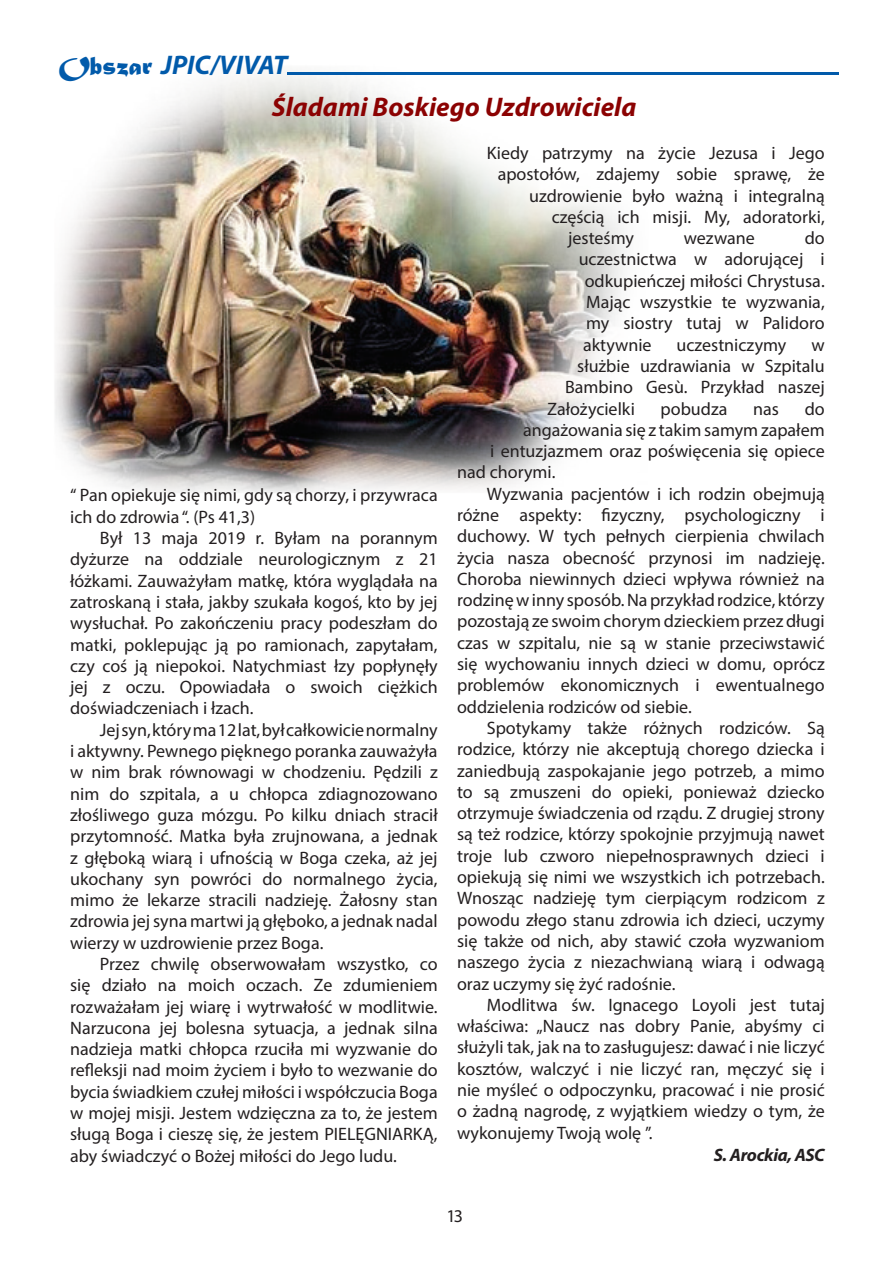
<style>
.page{position:relative;width:893px;height:1263px;background:#fff}
.page>*{position:absolute;margin:0;border:0;box-sizing:border-box;transform-origin:0 0}
.t1{font:italic 700 27px "Myriad Pro";color:#8b0202}
.t2{font:italic 700 27px "Myriad Pro";color:#015aaa}
.t3{font:18px/21.3px "Myriad Pro";color:#231f20;text-align:justify}
.t4{font:italic 700 18px "Myriad Pro";letter-spacing:-.02em;color:#231f20}
.s1{font-family:"Matura MT Script Capitals";font-weight:400;font-style:normal}
</style>
<div class="page">
<img style="left:55px;top:73px;width:570px;height:420px">
<hr style="left:287px;top:72px;width:552px;height:3px;background:#015aaa">
<h1 class="t2" style="left:59px;top:48px;width:230px"><span class="s1">Obszar</span> JPIC/VIVAT</h1>
<h1 class="t1" style="left:272px;top:89px;width:366px">Śladami Boskiego Uzdrowiciela</h1>
<p class="t3" style="left:70px;top:484px;width:369px">“ Pan opiekuje się nimi, gdy są chorzy, i przywraca ich do zdrowia “. (Ps 41,3)</p>
<p class="t3" style="left:70px;top:527px;width:369px;text-indent:30px">Był 13 maja 2019 r. Byłam na porannym dyżurze na oddziale neurologicznym z 21 łóżkami. Zauważyłam matkę, która wyglądała na zatroskaną i stała, jakby szukała kogoś, kto by jej wysłuchał. Po zakończeniu pracy podeszłam do matki, poklepując ją po ramionach, zapytałam, czy coś ją niepokoi. Natychmiast łzy popłynęły jej z oczu. Opowiadała o swoich ciężkich doświadczeniach i łzach.</p>
<p class="t3" style="left:70px;top:719px;width:369px;text-indent:30px">Jej syn, który ma 12 lat, był całkowicie normalny i aktywny. Pewnego pięknego poranka zauważyła w nim brak równowagi w chodzeniu. Pędzili z nim do szpitala, a u chłopca zdiagnozowano złośliwego guza mózgu. Po kilku dniach stracił przytomność. Matka była zrujnowana, a jednak z głęboką wiarą i ufnością w Boga czeka, aż jej ukochany syn powróci do normalnego życia, mimo że lekarze stracili nadzieję. Żałosny stan zdrowia jej syna martwi ją głęboko, a jednak nadal wierzy w uzdrowienie przez Boga.</p>
<p class="t3" style="left:70px;top:953px;width:369px;text-indent:30px">Przez chwilę obserwowałam wszystko, co się działo na moich oczach. Ze zdumieniem rozważałam jej wiarę i wytrwałość w modlitwie.<br>Narzucona jej bolesna sytuacja, a jednak silna nadzieja matki chłopca rzuciła mi wyzwanie do refleksji nad moim życiem i było to wezwanie do bycia świadkiem czułej miłości i współczucia Boga w mojej misji. Jestem wdzięczna za to, że jestem sługą Boga i cieszę się, że jestem PIELĘGNIARKĄ, aby świadczyć o Bożej miłości do Jego ludu.</p>
<p class="t3" style="left:487px;top:142px;width:339px">Kiedy patrzymy na życie Jezusa i Jego</p>
<p class="t3" style="left:498px;top:163px;width:329px">apostołów, zdajemy sobie sprawę, że</p>
<p class="t3" style="left:529px;top:185px;width:297px">uzdrowienie było ważną i integralną</p>
<p class="t3" style="left:552px;top:206px;width:275px">częścią ich misji. My, adoratorki,</p>
<p class="t3" style="left:568px;top:227px;width:67px">jesteśmy</p>
<p class="t3" style="left:684px;top:227px;width:73px">wezwane</p>
<p class="t3" style="left:805px;top:227px;width:22px">do</p>
<p class="t3" style="left:579px;top:248px;width:248px">uczestnictwa w adorującej i</p>
<p class="t3" style="left:585px;top:270px;width:241px">odkupieńczej miłości Chrystusa.</p>
<p class="t3" style="left:586px;top:291px;width:240px">Mając wszystkie te wyzwania,</p>
<p class="t3" style="left:586px;top:312px;width:240px">my siostry tutaj w Palidoro</p>
<p class="t3" style="left:583px;top:334px;width:70px">aktywnie</p>
<p class="t3" style="left:677px;top:334px;width:111px">uczestniczymy</p>
<p class="t3" style="left:811px;top:334px;width:15px">w</p>
<p class="t3" style="left:577px;top:355px;width:249px">służbie uzdrawiania w Szpitalu</p>
<p class="t3" style="left:565px;top:376px;width:261px">Bambino Gesù. Przykład naszej</p>
<p class="t3" style="left:547px;top:397px;width:89px">Założycielki</p>
<p class="t3" style="left:661px;top:397px;width:68px">pobudza</p>
<p class="t3" style="left:753px;top:397px;width:27px">nas</p>
<p class="t3" style="left:805px;top:397px;width:22px">do</p>
<p class="t3" style="left:523px;top:419px;width:303px">angażowania się z takim samym zapałem</p>
<p class="t3" style="left:490px;top:440px;width:336px">i entuzjazmem oraz poświęcenia się opiece</p>
<p class="t3" style="left:457px;top:461px;width:100px">nad chorymi.</p>
<p class="t3" style="left:487px;top:483px;width:339px">Wyzwania pacjentów i ich rodzin obejmują</p>
<p class="t3" style="left:457px;top:504px;width:369px">różne aspekty: fizyczny, psychologiczny i</p>
<p class="t3" style="left:457px;top:525px;width:369px">duchowy. W tych pełnych cierpienia chwilach</p>
<p class="t3" style="left:457px;top:547px;width:369px">życia nasza obecność przynosi im nadzieję.</p>
<p class="t3" style="left:457px;top:568px;width:369px">Choroba niewinnych dzieci wpływa również na</p>
<p class="t3" style="left:457px;top:589px;width:369px">rodzinę w inny sposób. Na przykład rodzice, którzy</p>
<p class="t3" style="left:457px;top:610px;width:369px">pozostają ze swoim chorym dzieckiem przez długi</p>
<p class="t3" style="left:457px;top:632px;width:369px">czas w szpitalu, nie są w stanie przeciwstawić</p>
<p class="t3" style="left:457px;top:653px;width:369px">się wychowaniu innych dzieci w domu, oprócz</p>
<p class="t3" style="left:457px;top:674px;width:369px">problemów ekonomicznych i ewentualnego</p>
<p class="t3" style="left:457px;top:696px;width:236px">oddzielenia rodziców od siebie.</p>
<p class="t3" style="left:487px;top:717px;width:339px">Spotykamy także różnych rodziców. Są</p>
<p class="t3" style="left:457px;top:738px;width:369px">rodzice, którzy nie akceptują chorego dziecka i</p>
<p class="t3" style="left:457px;top:759px;width:369px">zaniedbują zaspokajanie jego potrzeb, a mimo</p>
<p class="t3" style="left:457px;top:781px;width:369px">to są zmuszeni do opieki, ponieważ dziecko</p>
<p class="t3" style="left:457px;top:802px;width:369px">otrzymuje świadczenia od rządu. Z drugiej strony</p>
<p class="t3" style="left:457px;top:823px;width:369px">są też rodzice, którzy spokojnie przyjmują nawet</p>
<p class="t3" style="left:457px;top:845px;width:369px">troje lub czworo niepełnosprawnych dzieci i</p>
<p class="t3" style="left:457px;top:866px;width:369px">opiekują się nimi we wszystkich ich potrzebach.</p>
<p class="t3" style="left:457px;top:887px;width:369px">Wnosząc nadzieję tym cierpiącym rodzicom z</p>
<p class="t3" style="left:457px;top:909px;width:369px">powodu złego stanu zdrowia ich dzieci, uczymy</p>
<p class="t3" style="left:457px;top:930px;width:369px">się także od nich, aby stawić czoła wyzwaniom</p>
<p class="t3" style="left:457px;top:951px;width:369px">naszego życia z niezachwianą wiarą i odwagą</p>
<p class="t3" style="left:457px;top:972px;width:220px">oraz uczymy się żyć radośnie.</p>
<p class="t3" style="left:487px;top:994px;width:339px">Modlitwa św. Ignacego Loyoli jest tutaj</p>
<p class="t3" style="left:457px;top:1015px;width:369px">właściwa: „Naucz nas dobry Panie, abyśmy ci</p>
<p class="t3" style="left:457px;top:1036px;width:369px">służyli tak, jak na to zasługujesz: dawać i nie liczyć</p>
<p class="t3" style="left:457px;top:1058px;width:369px">kosztów, walczyć i nie liczyć ran, męczyć się i</p>
<p class="t3" style="left:457px;top:1079px;width:369px">nie myśleć o odpoczynku, pracować i nie prosić</p>
<p class="t3" style="left:457px;top:1100px;width:369px">o żadną nagrodę, z wyjątkiem wiedzy o tym, że</p>
<p class="t3" style="left:457px;top:1121px;width:197px">wykonujemy Twoją wolę ”.</p>
<p class="t4" style="left:714px;top:1143px;width:113px">S. Arockia, ASC</p>
<p class="t3" style="left:446px;top:1205px;width:18px">13</p>
</div>
